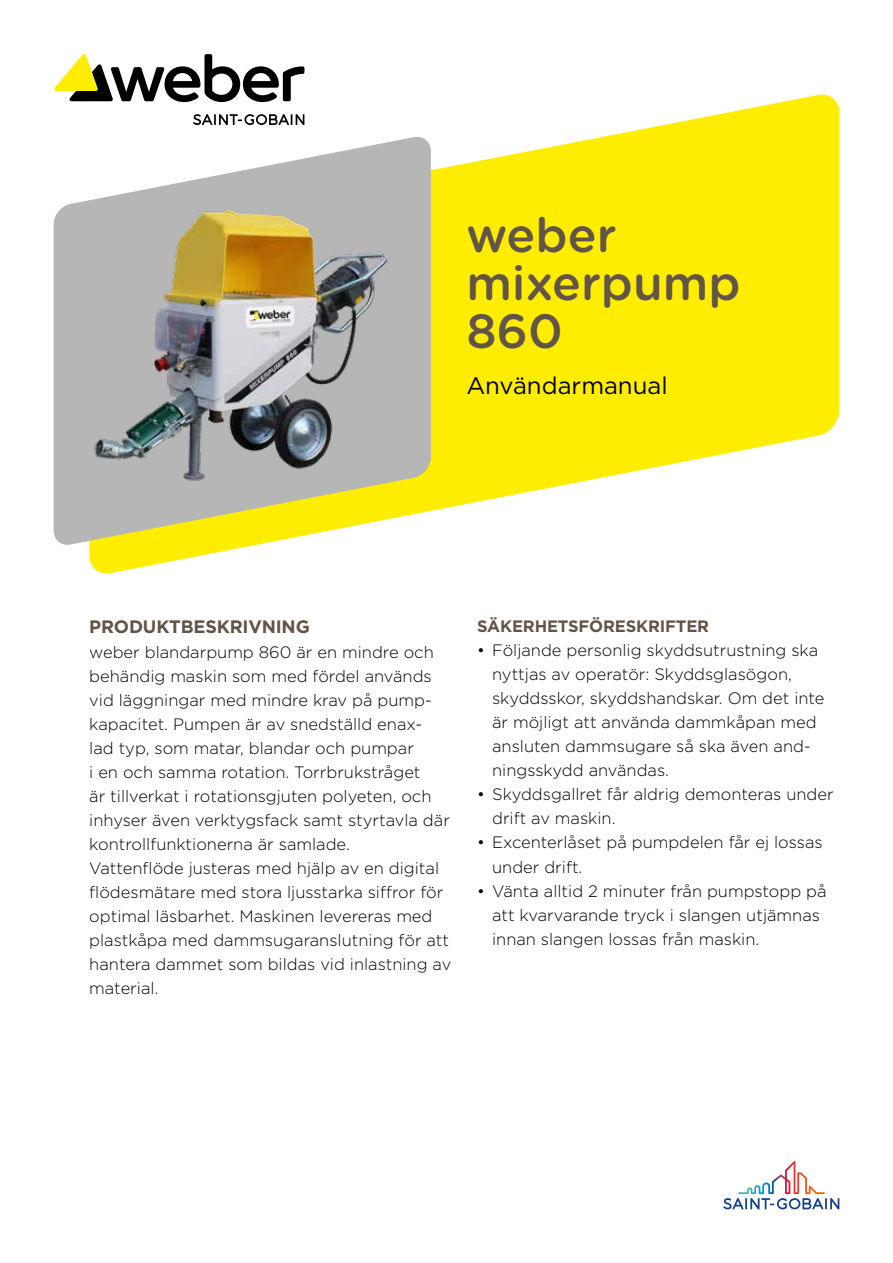
<style>
.page{position:relative;width:893px;height:1263px;background:#fff}
.page>*{position:absolute;margin:0;border:0;box-sizing:border-box;transform-origin:0 0}
.t1{font:500 48px/48px "Gotham Rounded";color:#625446}
.t2{font:24px "Gotham";color:#000}
.t3{font:700 18px "Gotham";letter-spacing:-.01em;color:#625446}
.t4{font:300 16.5px/24px "Gotham";color:#000}
.t5{font:700 16.5px "Gotham";letter-spacing:-.01em;color:#625446}
</style>
<div class="page">
<svg style="left:723px;top:1161px;width:116px;height:48px"></svg>
<svg style="left:54px;top:54px;width:250px;height:48px"></svg>
<svg style="left:89px;top:91px;width:750px;height:483px;fill:#ffed00"></svg>
<svg style="left:54px;top:134px;width:377px;height:414px;fill:#b7b6b6"></svg>
<img style="left:86px;top:202px;width:310px;height:285px">
<h1 class="t1" style="left:466px;top:209px;width:276px">weber mixerpump<br>860</h1>
<h2 class="t2" style="left:466px;top:370px;width:203px">Användarmanual</h2>
<p class="t3" style="left:89px;top:615px;width:222px">PRODUKTBESKRIVNING</p>
<p class="t4" style="left:89px;top:639px;width:363px">weber blandarpump 860 är en mindre och behändig maskin som med fördel används vid läggningar med mindre krav på pump&shy;kapacitet. Pumpen är av snedställd enax-<br>lad typ, som matar, blandar och pumpar<br>i en och samma rotation. Torrbrukstråget<br>är tillverkat i rotationsgjuten polyeten, och inhyser även verktygsfack samt styrtavla där kontrollfunktionerna är samlade.<br>Vattenflöde justeras med hjälp av en digital flödesmätare med stora ljusstarka siffror för optimal läsbarhet. Maskinen levereras med plastkåpa med dammsugaranslutning för att hantera dammet som bildas vid inlastning av material.</p>
<p class="t5" style="left:477px;top:616px;width:234px">SÄKERHETSFÖRESKRIFTER</p>
<p class="t4" style="left:492px;top:638px;width:334px;text-indent:-15px">• Följande personlig skyddsutrustning ska nyttjas av operatör: Skyddsglasögon, skyddsskor, skyddshandskar. Om det inte är möjligt att använda dammkåpan med ansluten dammsugare så ska även and&shy;ningsskydd användas.</p>
<p class="t4" style="left:492px;top:782px;width:343px;text-indent:-15px">• Skyddsgallret får aldrig demonteras under drift av maskin.</p>
<p class="t4" style="left:492px;top:830px;width:332px;text-indent:-15px">• Excenterlåset på pumpdelen får ej lossas under drift.</p>
<p class="t4" style="left:492px;top:878px;width:336px;text-indent:-15px">• Vänta alltid 2 minuter från pumpstopp på att kvarvarande tryck i slangen utjämnas innan slangen lossas från maskin.</p>
</div>
